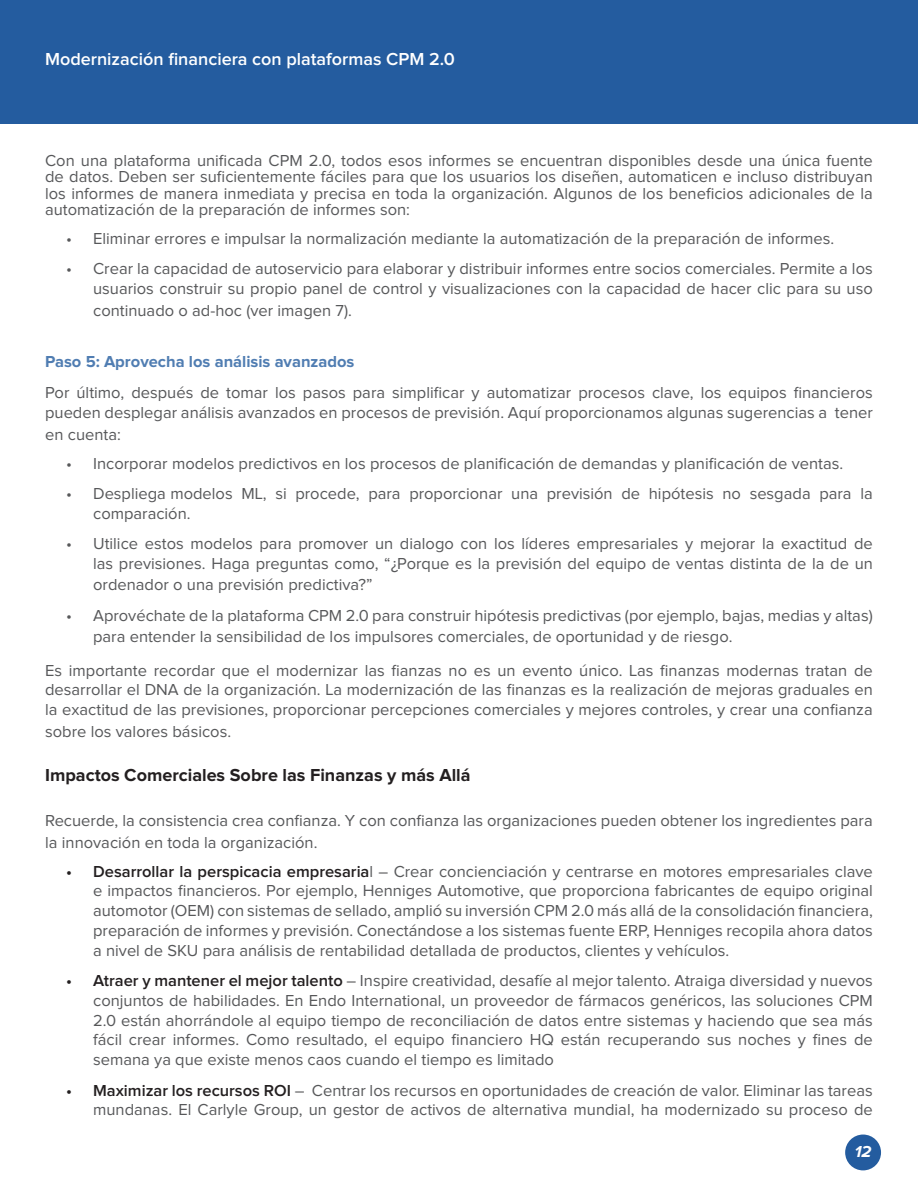
<style>
.page{position:relative;width:918px;height:1188px;background:#fff}
.page>*{position:absolute;margin:0;border:0;box-sizing:border-box;transform-origin:0 0}
.t1{font:600 18px "Proxima Nova";color:#fff}
.Sub_Title{font:700 18px "Proxima Nova";color:#231f20}
.Sub-Sub_Title{font:16.5px/19.8px "Proxima Nova";color:#57585a;text-align:justify}
.Paragraph_Style_Main{font:16.5px/19.8px "Proxima Nova";color:#57585a}
.Sub-Sub_Title-2{font:700 16.5px "Proxima Nova";color:#507db2}
.t2{font:italic 700 16.5px "Proxima Nova";color:#fff}
.s1{font-weight:600;color:#231f20}
</style>
<div class="page">
<div style="left:845px;top:1135px;width:36px;height:35px;background:#245c9f;border-radius:50%"></div>
<div style="left:0;top:0;width:918px;height:124px;background:#245c9f"></div>
<p class="t1" style="left:45px;top:51px;width:411px">Modernización financiera con plataformas CPM 2.0</p>
<p class="Sub-Sub_Title" style="left:45px;top:153px;width:829px;line-height:16.5px">Con una plataforma unificada CPM 2.0, todos esos informes se encuentran disponibles desde una única fuente de datos. Deben ser suficientemente fáciles para que los usuarios los diseñen, automaticen e incluso distribuyan los informes de manera inmediata y precisa en toda la organización. Algunos de los beneficios adicionales de la automatización de la preparación de informes son:</p>
<p class="Sub-Sub_Title" style="left:66px;top:229px;width:770px">• Eliminar errores e impulsar la normalización mediante la automatización de la preparación de informes.</p>
<p class="Sub-Sub_Title" style="left:66px;top:259px;width:808px;text-align:right">• Crear la capacidad de autoservicio para elaborar y distribuir informes entre socios comerciales. Permite a los usuarios construir su propio panel de control y visualizaciones con la capacidad de hacer clic para su uso</p>
<p class="Sub-Sub_Title" style="left:93px;top:301px;width:260px">continuado o ad-hoc (ver imagen 7).</p>
<p class="Sub-Sub_Title-2" style="left:45px;top:354px;width:311px">Paso 5: Aprovecha los análisis avanzados</p>
<p class="Paragraph_Style_Main" style="left:45px;top:384px;width:829px">Por último, después de tomar los pasos para simplificar y automatizar procesos clave, los equipos financieros pueden desplegar análisis avanzados en procesos de previsión. Aquí proporcionamos algunas sugerencias a tener</p>
<p class="Paragraph_Style_Main" style="left:45px;top:425px;width:77px">en cuenta:</p>
<p class="Sub-Sub_Title" style="left:66px;top:454px;width:779px">• Incorporar modelos predictivos en los procesos de planificación de demandas y planificación de ventas.</p>
<p class="Sub-Sub_Title" style="left:93px;top:484px;width:781px;text-indent:-27px">• Despliega modelos ML, si procede, para proporcionar una previsión de hipótesis no sesgada para la comparación.</p>
<p class="Sub-Sub_Title" style="left:66px;top:534px;width:808px;text-align:right">• Utilice estos modelos para promover un dialogo con los líderes empresariales y mejorar la exactitud de las previsiones. Haga preguntas como, “¿Porque es la previsión del equipo de ventas distinta de la de un</p>
<p class="Sub-Sub_Title" style="left:93px;top:576px;width:281px">ordenador o una previsión predictiva?”</p>
<p class="Sub-Sub_Title" style="left:93px;top:605px;width:781px;line-height:21.6px;text-indent:-27px">• Aprovéchate de la plataforma CPM 2.0 para construir hipótesis predictivas (por ejemplo, bajas, medias y altas) para entender la sensibilidad de los impulsores comerciales, de oportunidad y de riesgo.</p>
<p class="Paragraph_Style_Main" style="left:45px;top:661px;width:829px;text-align:justify">Es importante recordar que el modernizar las fianzas no es un evento único. Las finanzas modernas tratan de desarrollar el DNA de la organización. La modernización de las finanzas es la realización de mejoras graduales en la exactitud de las previsiones, proporcionar percepciones comerciales y mejores controles, y crear una confianza</p>
<p class="Paragraph_Style_Main" style="left:45px;top:722px;width:188px">sobre los valores básicos.</p>
<p class="Sub_Title" style="left:45px;top:767px;width:427px">Impactos Comerciales Sobre las Finanzas y más Allá</p>
<p class="Paragraph_Style_Main" style="left:45px;top:811px;width:829px;line-height:21.6px">Recuerde, la consistencia crea confianza. Y con confianza las organizaciones pueden obtener los ingredientes para la innovación en toda la organización.</p>
<p class="Sub-Sub_Title" style="left:93px;top:862px;width:781px;text-indent:-27px"><span class="s1">• Desarrollar la perspicacia empresaria</span>l – Crear concienciación y centrarse en motores empresariales clave e impactos financieros. Por ejemplo, Henniges Automotive, que proporciona fabricantes de equipo original automotor (OEM) con sistemas de sellado, amplió su inversión CPM 2.0 más allá de la consolidación financiera, preparación de informes y previsión. Conectándose a los sistemas fuente ERP, Henniges recopila ahora datos a nivel de SKU para análisis de rentabilidad detallada de productos, clientes y vehículos.</p>
<p class="Sub-Sub_Title" style="left:93px;top:971px;width:781px;text-indent:-27px"><span class="s1">• Atraer y mantener el mejor talento</span> – Inspire creatividad, desafíe al mejor talento. Atraiga diversidad y nuevos conjuntos de habilidades. En Endo International, un proveedor de fármacos genéricos, las soluciones CPM 2.0 están ahorrándole al equipo tiempo de reconciliación de datos entre sistemas y haciendo que sea más fácil crear informes. Como resultado, el equipo financiero HQ están recuperando sus noches y fines de semana ya que existe menos caos cuando el tiempo es limitado</p>
<p class="Sub-Sub_Title" style="left:66px;top:1081px;width:808px;text-align:right"><span class="s1">• Maximizar los recursos ROI</span> – Centrar los recursos en oportunidades de creación de valor. Eliminar las tareas mundanas. El Carlyle Group, un gestor de activos de alternativa mundial, ha modernizado su proceso de</p>
<p class="t2" style="left:855px;top:1142px;width:18px">12</p>
</div>
